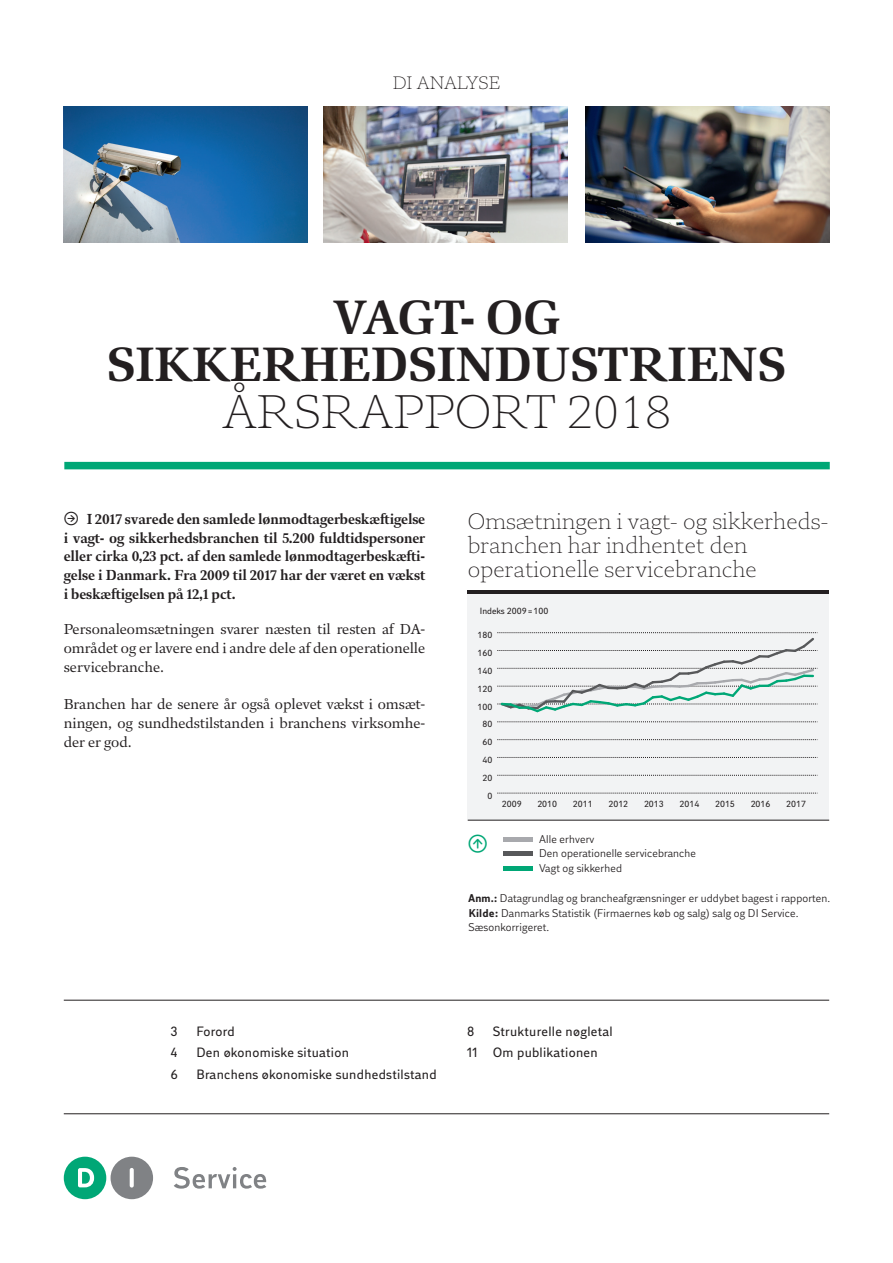
<style>
.page{position:relative;width:893px;height:1263px;background:#fff}
.page>*{position:absolute;margin:0;border:0;box-sizing:border-box;transform-origin:0 0}
.t1{font:700 47.25px/47.2px "DI Serif";color:#231f20;text-align:center}
.t2{font:300 47.25px "DI Serif";color:#231f20}
.t3{font:300 22.5px/24px "DI Serif";letter-spacing:.01em;color:#231f20}
.t4{font:21px "DI Stuff";color:#00a776}
.t5{font:300 18px "DI Serif";color:#231f20}
.t6{font:700 14.25px/18.8px "DI Serif";letter-spacing:-.005em;color:#231f20;text-align:justify}
.t7{font:14.25px/18.8px "DI Serif";color:#231f20;text-align:justify}
.t8{font:13.5px/21.9px "DI Sans";letter-spacing:.02em;color:#231f20}
.t9{font:11.25px/14.2px "DI Sans";letter-spacing:.01em;color:#231f20}
.t10{font:9px "DI Sans";color:#231f20}
.s1{font-family:"DI Stuff";font-weight:400;font-size:15.75px}
.s2{font-weight:700}
</style>
<div class="page">
<div style="left:64px;top:462px;width:766px;height:7px;background:#00a776"></div>
<hr style="left:64px;top:1000px;width:765px;height:1px;background:#231f20">
<hr style="left:64px;top:1113px;width:765px;height:1px;background:#231f20">
<img style="left:324px;top:106px;width:243px;height:136px">
<svg style="left:174px;top:1167px;width:92px;height:21px"></svg>
<div style="left:64px;top:1157px;width:42px;height:42px;background:#00a776;border-radius:50%"></div>
<div style="left:111px;top:1157px;width:42px;height:42px;background:#808285;border-radius:50%"></div>
<svg style="left:130px;top:1168px;width:4px;height:19px"></svg>
<svg style="left:78px;top:1168px;width:16px;height:19px"></svg>
<img style="left:586px;top:106px;width:243px;height:136px">
<div style="left:468px;top:590px;width:361px;height:230px;background:#f2f3f4"></div>
<hr style="left:468px;top:590px;width:361px;height:3px;background:#231f20">
<hr style="left:468px;top:820px;width:361px;height:1px;background:#231f20">
<svg style="left:497px;top:793px;width:320px;height:1px"></svg>
<svg style="left:497px;top:775px;width:320px;height:1px"></svg>
<svg style="left:497px;top:757px;width:320px;height:1px"></svg>
<svg style="left:497px;top:739px;width:320px;height:1px"></svg>
<svg style="left:497px;top:721px;width:320px;height:1px"></svg>
<svg style="left:497px;top:632px;width:320px;height:81px"></svg>
<div style="left:503px;top:837px;width:30px;height:5px;background:#a8a9ad"></div>
<div style="left:503px;top:851px;width:30px;height:5px;background:#57585a"></div>
<hr style="left:503px;top:866px;width:30px;height:4px;background:#00a776">
<img style="left:64px;top:106px;width:243px;height:136px">
<p class="t5" style="left:393px;top:72px;width:109px">DI ANALYSE</p>
<h1 class="t1" style="left:107px;top:294px;width:681px">VAGT- OG<br>SIKKERHEDSINDUSTRIENS</h1>
<h1 class="t2" style="left:222px;top:383px;width:451px">ÅRSRAPPORT 2018</h1>
<p class="t6" style="left:64px;top:510px;width:363px"><span class="s1">&gt;</span> I 2017 svarede den samlede lønmodtagerbeskæftigelse i vagt- og sikkerhedsbranchen til 5.200 fuldtidspersoner eller cirka 0,23 pct. af den samlede lønmodtagerbeskæfti&shy;gelse i Danmark. Fra 2009 til 2017 har der været en vækst i beskæftigelsen på 12,1 pct.</p>
<p class="t7" style="left:64px;top:620px;width:363px">Personaleomsætningen svarer næsten til resten af DA&shy;området og er lavere end i andre dele af den operationelle servicebranche.</p>
<p class="t7" style="left:64px;top:695px;width:363px">Branchen har de senere år også oplevet vækst i omsæt&shy;ningen, og sundhedstilstanden i branchens virksomhe&shy;der er god.</p>
<h2 class="t3" style="left:468px;top:509px;width:360px">Omsætningen i vagt- og sikkerheds&shy;branchen har indhentet den operationelle servicebranche</h2>
<p class="t10" style="left:480px;top:606px;width:70px">Indeks 2009=100</p>
<p class="t10" style="left:477px;top:630px;width:16px">180</p>
<p class="t10" style="left:477px;top:648px;width:16px">160</p>
<p class="t10" style="left:477px;top:666px;width:16px">140</p>
<p class="t10" style="left:477px;top:684px;width:16px">120</p>
<p class="t10" style="left:477px;top:701px;width:16px">100</p>
<p class="t10" style="left:482px;top:719px;width:11px">80</p>
<p class="t10" style="left:482px;top:737px;width:11px">60</p>
<p class="t10" style="left:482px;top:755px;width:11px">40</p>
<p class="t10" style="left:482px;top:773px;width:11px">20</p>
<p class="t10" style="left:487px;top:790px;width:6px">0</p>
<p class="t10" style="left:502px;top:799px;width:21px">2009</p>
<p class="t10" style="left:537px;top:799px;width:21px">2010</p>
<p class="t10" style="left:573px;top:799px;width:21px">2011</p>
<p class="t10" style="left:608px;top:799px;width:21px">2012</p>
<p class="t10" style="left:644px;top:799px;width:21px">2013</p>
<p class="t10" style="left:680px;top:799px;width:21px">2014</p>
<p class="t10" style="left:715px;top:799px;width:21px">2015</p>
<p class="t10" style="left:751px;top:799px;width:21px">2016</p>
<p class="t10" style="left:786px;top:799px;width:21px">2017</p>
<h3 class="t4" style="left:468px;top:830px;width:22px">≤</h3>
<p class="t9" style="left:539px;top:832px;width:158px">Alle erhverv<br>Den operationelle servicebranche<br>Vagt og sikkerhed</p>
<p class="t9" style="left:468px;top:891px;width:364px"><span class="s2">Anm.:</span> Datagrundlag og brancheafgrænsninger er uddybet bagest i rapporten.<br><span class="s2">Kilde:</span> Danmarks Statistik (Firmaernes køb og salg) salg og DI Service.<br>Sæsonkorrigeret.</p>
<p class="t8" style="left:171px;top:1020px;width:8px">3</p>
<p class="t8" style="left:196px;top:1020px;width:40px">Forord</p>
<p class="t8" style="left:171px;top:1042px;width:8px">4</p>
<p class="t8" style="left:196px;top:1042px;width:154px">Den økonomiske situation</p>
<p class="t8" style="left:171px;top:1064px;width:8px">6</p>
<p class="t8" style="left:196px;top:1064px;width:242px">Branchens økonomiske sundhedstilstand</p>
<p class="t8" style="left:467px;top:1020px;width:147px;text-indent:26px">Strukturelle nøgletal<br>11 Om publikationen</p>
<p class="t8" style="left:467px;top:1020px;width:9px">8</p>
</div>
